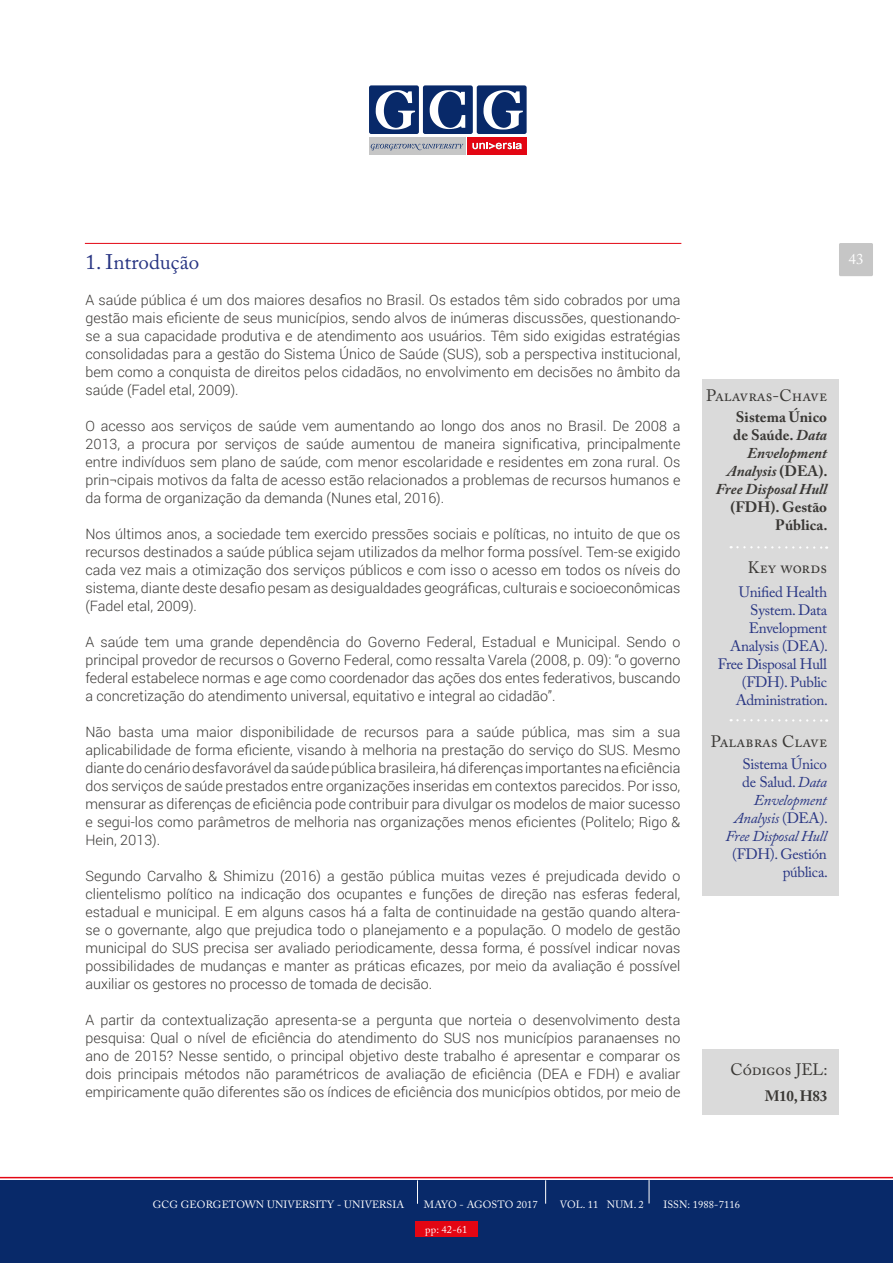
<style>
.page{position:relative;width:893px;height:1263px;background:#fff}
.page>*{position:absolute;margin:0;border:0;box-sizing:border-box;transform-origin:0 0}
.t1{font:21px "Adobe Caslon Pro";color:#283583}
.t2{font:16.5px "Adobe Caslon Pro";color:#3a3835}
.t3{font:15px/18px "Adobe Caslon Pro";letter-spacing:-.02em;color:#283583;text-align:right}
.t4{font:italic 700 15px/18px "Adobe Caslon Pro";color:#3a3835;text-align:right}
.t5{font:italic 15px/18px "Adobe Caslon Pro";letter-spacing:-.02em;color:#283583;text-align:right}
.t6{font:700 15px/18px "Adobe Caslon Pro";color:#3a3835;text-align:right}
.t7{font:15px "Adobe Caslon Pro";color:#fff}
.t8{font:300 14.25px/18px "Roboto";color:#3a3835;text-align:justify}
.t9{font:10.5px "Adobe Caslon Pro";letter-spacing:.01em;color:#fff}
.s1{font-style:normal}
</style>
<div class="page">
<hr style="left:85px;top:243px;width:596px;height:1px;background:#e30613">
<div style="left:0;top:1180px;width:893px;height:83px;background:#082969"></div>
<svg style="left:0;top:1177px;width:893px;height:27px"></svg>
<div style="left:369px;top:85px;width:50px;height:49px;background:#082969;border-radius:2px"></div>
<div style="left:423px;top:85px;width:50px;height:49px;background:#082969;border-radius:2px"></div>
<div style="left:477px;top:85px;width:50px;height:49px;background:#082969;border-radius:2px"></div>
<div style="left:467px;top:137px;width:60px;height:18px;background:#e30613"></div>
<svg style="left:472px;top:143px;width:50px;height:6px"></svg>
<div style="left:369px;top:137px;width:97px;height:18px;background:#c6c6c6"></div>
<svg style="left:371px;top:144px;width:92px;height:7px"></svg>
<svg style="left:376px;top:90px;width:39px;height:39px"></svg>
<svg style="left:430px;top:90px;width:35px;height:39px"></svg>
<svg style="left:483px;top:90px;width:40px;height:39px"></svg>
<div style="left:839px;top:243px;width:34px;height:33px;background:#c6c6c6;border-radius:2px"></div>
<div style="left:702px;top:1049px;width:137px;height:65px;background:#dadada"></div>
<div style="left:702px;top:379px;width:137px;height:516px;background:#dadada"></div>
<svg style="left:731px;top:546px;width:96px;height:3px"></svg>
<svg style="left:731px;top:719px;width:96px;height:3px"></svg>
<div style="left:415px;top:1221px;width:63px;height:16px;background:#e30613"></div>
<h1 class="t1" style="left:85px;top:250px;width:115px">1. Introdução</h1>
<p class="t7" style="left:848px;top:250px;width:16px">43</p>
<p class="t8" style="left:85px;top:291px;width:596px">A saúde pública é um dos maiores desafios no Brasil. Os estados têm sido cobrados por uma gestão mais eficiente de seus municípios, sendo alvos de inúmeras discussões, questionando&shy;se a sua capacidade produtiva e de atendimento aos usuários. Têm sido exigidas estratégias consolidadas para a gestão do Sistema Único de Saúde (SUS), sob a perspectiva institucional, bem como a conquista de direitos pelos cidadãos, no envolvimento em decisões no âmbito da saúde (Fadel etal, 2009).</p>
<p class="t8" style="left:85px;top:417px;width:596px">O acesso aos serviços de saúde vem aumentando ao longo dos anos no Brasil. De 2008 a 2013, a procura por serviços de saúde aumentou de maneira significativa, principalmente entre indivíduos sem plano de saúde, com menor escolaridade e residentes em zona rural. Os prin¬cipais motivos da falta de acesso estão relacionados a problemas de recursos humanos e da forma de organização da demanda (Nunes etal, 2016).</p>
<p class="t8" style="left:85px;top:525px;width:596px">Nos últimos anos, a sociedade tem exercido pressões sociais e políticas, no intuito de que os recursos destinados a saúde pública sejam utilizados da melhor forma possível. Tem-se exigido cada vez mais a otimização dos serviços públicos e com isso o acesso em todos os níveis do sistema, diante deste desafio pesam as desigualdades geográficas, culturais e socioeconômicas (Fadel etal, 2009).</p>
<p class="t8" style="left:85px;top:633px;width:596px">A saúde tem uma grande dependência do Governo Federal, Estadual e Municipal. Sendo o principal provedor de recursos o Governo Federal, como ressalta Varela (2008, p. 09): “o governo federal estabelece normas e age como coordenador das ações dos entes federativos, buscando a concretização do atendimento universal, equitativo e integral ao cidadão”.</p>
<p class="t8" style="left:85px;top:723px;width:596px">Não basta uma maior disponibilidade de recursos para a saúde pública, mas sim a sua aplicabilidade de forma eficiente, visando à melhoria na prestação do serviço do SUS. Mesmo diante do cenário desfavorável da saúde pública brasileira, há diferenças importantes na eficiência dos serviços de saúde prestados entre organizações inseridas em contextos parecidos. Por isso, mensurar as diferenças de eficiência pode contribuir para divulgar os modelos de maior sucesso e segui-los como parâmetros de melhoria nas organizações menos eficientes (Politelo; Rigo &amp; Hein, 2013).</p>
<p class="t8" style="left:85px;top:867px;width:596px">Segundo Carvalho &amp; Shimizu (2016) a gestão pública muitas vezes é prejudicada devido o clientelismo político na indicação dos ocupantes e funções de direção nas esferas federal, estadual e municipal. E em alguns casos há a falta de continuidade na gestão quando altera&shy;se o governante, algo que prejudica todo o planejamento e a população. O modelo de gestão municipal do SUS precisa ser avaliado periodicamente, dessa forma, é possível indicar novas possibilidades de mudanças e manter as práticas eficazes, por meio da avaliação é possível auxiliar os gestores no processo de tomada de decisão.</p>
<p class="t8" style="left:85px;top:1011px;width:596px">A partir da contextualização apresenta-se a pergunta que norteia o desenvolvimento desta pesquisa: Qual o nível de eficiência do atendimento do SUS nos municípios paranaenses no ano de 2015? Nesse sentido, o principal objetivo deste trabalho é apresentar e comparar os dois principais métodos não paramétricos de avaliação de eficiência (DEA e FDH) e avaliar empiricamente quão diferentes são os índices de eficiência dos municípios obtidos, por meio de</p>
<p class="t2" style="left:706px;top:385px;width:122px">Palavras-Chave</p>
<p class="t4" style="left:716px;top:408px;width:113px"><span class="s1">Sistema Único<br>de Saúde.</span> Data<br>Envelopment<br>Analysis <span class="s1">(DEA).<br></span>Free Disposal Hull</p>
<p class="t6" style="left:730px;top:498px;width:99px">(FDH). Gestão<br>Pública.</p>
<p class="t2" style="left:748px;top:558px;width:81px">Key words</p>
<p class="t3" style="left:718px;top:582px;width:112px">Unified Health<br>System. Data<br>Envelopment<br>Analysis (DEA).<br>Free Disposal Hull (FDH). Public<br>Administration.</p>
<p class="t2" style="left:711px;top:732px;width:118px">Palabras Clave</p>
<p class="t5" style="left:725px;top:755px;width:104px"><span class="s1">Sistema Único<br>de Salud.</span> Data<br>Envelopment<br>Analysis <span class="s1">(DEA).<br></span>Free Disposal Hull</p>
<p class="t3" style="left:732px;top:845px;width:97px">(FDH). Gestión pública.</p>
<p class="t2" style="left:730px;top:1059px;width:99px">Códigos JEL:</p>
<p class="t6" style="left:765px;top:1087px;width:64px">M10, H83</p>
<p class="t9" style="left:153px;top:1198px;width:253px">GCG GEORGETOWN UNIVERSITY - UNIVERSIA</p>
<p class="t9" style="left:424px;top:1198px;width:115px">MAYO - AGOSTO 2017</p>
<p class="t9" style="left:560px;top:1198px;width:85px">VOL. 11 NUM. 2</p>
<p class="t9" style="left:663px;top:1198px;width:78px">ISSN: 1988-7116</p>
<p class="t9" style="left:425px;top:1223px;width:43px">pp: 42-61</p>
</div>
